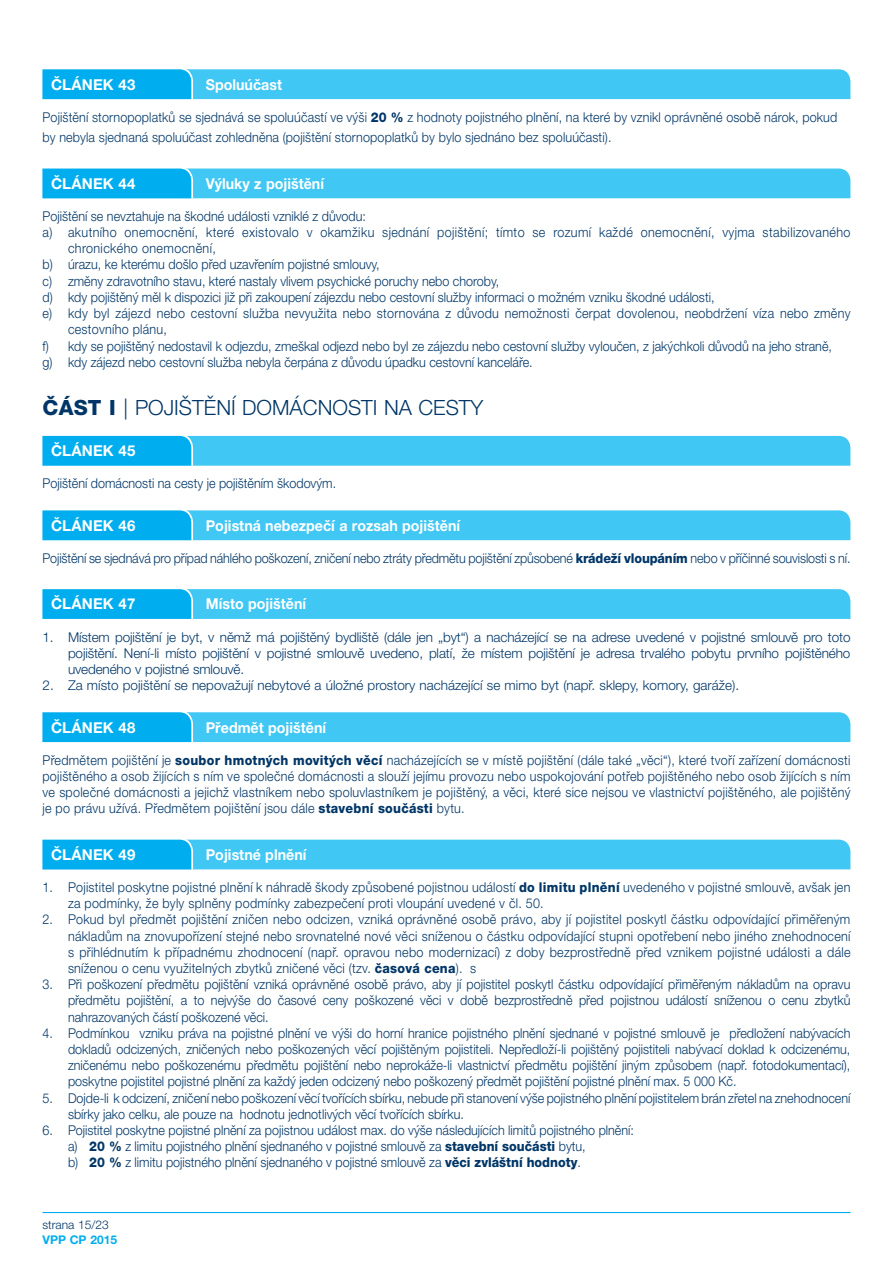
<style>
.page{position:relative;width:893px;height:1263px;background:#fff}
.page>*{position:absolute;margin:0;border:0;box-sizing:border-box;transform-origin:0 0}
.t1{font:300 21px "Helvetica Neue LT Pro";color:#003667}
.t2{font:700 15px "Helvetica Neue LT Pro";color:#fff;scale:.95 1}
.t3{font:700 15px "Helvetica Neue LT Pro";color:#fff}
.t4{font:300 13.5px/16.2px "Helvetica Neue LT Pro";color:#003667;text-align:justify;scale:.93 1}
.t5{font:300 13.5px/16.2px "Helvetica Neue LT Pro";color:#003667;text-align:justify}
.t6{font:300 13.5px/16.2px "Helvetica Neue LT Pro";letter-spacing:.02em;color:#003667;scale:.93 1}
.t7{font:300 13.5px "Helvetica Neue LT Pro";letter-spacing:.03em;color:#003667;scale:.93 1}
.t8{font:300 12px "Helvetica Neue LT Pro";color:#003667}
.t9{font:700 12px "Helvetica Neue LT Pro";color:#00aeef}
.s1{font-weight:800}
</style>
<div class="page">
<hr style="left:43px;top:1212px;width:807px;height:1px;background:#00aeef">
<svg style="left:43px;top:69px;width:807px;height:30px;background:#36c3f3"></svg>
<svg style="left:43px;top:168px;width:807px;height:30px;background:#38c3f3"></svg>
<svg style="left:43px;top:435px;width:807px;height:31px;background:#3cc4f3"></svg>
<svg style="left:43px;top:510px;width:807px;height:30px;background:#37c3f3"></svg>
<svg style="left:43px;top:589px;width:807px;height:30px;background:#35c2f3"></svg>
<svg style="left:43px;top:712px;width:807px;height:30px;background:#36c3f3"></svg>
<svg style="left:43px;top:839px;width:807px;height:30px;background:#38c3f3"></svg>
<p class="t3" style="left:51px;top:75px;width:86px">ČLÁNEK 43</p>
<p class="t2" style="left:206px;top:75px;width:82px">Spoluúčast</p>
<p class="t4" style="left:43px;top:106px;width:856px;line-height:20.4px">Pojištění stornopoplatků se sjednává se spoluúčastí ve výši <span class="s1">20 %</span> z hodnoty pojistného plnění, na které by vznikl oprávněné osobě nárok, pokud by nebyla sjednaná spoluúčast zohledněna (pojištění stornopoplatků by bylo sjednáno bez spoluúčasti).</p>
<p class="t3" style="left:51px;top:174px;width:86px">ČLÁNEK 44</p>
<p class="t2" style="left:206px;top:174px;width:126px">Výluky z pojištění</p>
<p class="t4" style="left:43px;top:208px;width:349px">Pojištění se nevztahuje na škodné události vzniklé z důvodu:</p>
<p class="t7" style="left:43px;top:224px;width:870px">a) akutního onemocnění, které existovalo v okamžiku sjednání pojištění; tímto se rozumí každé onemocnění, vyjma stabilizovaného</p>
<p class="t7" style="left:68px;top:240px;width:160px">chronického onemocnění,</p>
<p class="t4" style="left:43px;top:256px;width:364px">b) úrazu, ke kterému došlo před uzavřením pojistné smlouvy,</p>
<p class="t4" style="left:43px;top:272px;width:493px">c) změny zdravotního stavu, které nastaly vlivem psychické poruchy nebo choroby,</p>
<p class="t4" style="left:43px;top:289px;width:724px">d) kdy pojištěný měl k dispozici již při zakoupení zájezdu nebo cestovní služby informaci o možném vzniku škodné události,</p>
<p class="t6" style="left:43px;top:305px;width:870px">e) kdy byl zájezd nebo cestovní služba nevyužita nebo stornována z důvodu nemožnosti čerpat dovolenou, neobdržení víza nebo změny</p>
<p class="t6" style="left:68px;top:321px;width:108px">cestovního plánu,</p>
<p class="t4" style="left:43px;top:337px;width:850px">f) kdy se pojištěný nedostavil k odjezdu, zmeškal odjezd nebo byl ze zájezdu nebo cestovní služby vyloučen, z jakýchkoli důvodů na jeho straně,</p>
<p class="t4" style="left:43px;top:353px;width:529px">g) kdy zájezd nebo cestovní služba nebyla čerpána z důvodu úpadku cestovní kanceláře.</p>
<h1 class="t1" style="left:43px;top:395px;width:442px"><span class="s1">ČÁST I</span> | POJIŠTĚNÍ DOMÁCNOSTI NA CESTY</h1>
<p class="t3" style="left:51px;top:441px;width:86px">ČLÁNEK 45</p>
<p class="t4" style="left:43px;top:475px;width:317px">Pojištění domácnosti na cesty je pojištěním škodovým.</p>
<p class="t3" style="left:51px;top:516px;width:86px">ČLÁNEK 46</p>
<p class="t2" style="left:206px;top:516px;width:269px">Pojistná nebezpečí a rozsah pojištění</p>
<p class="t4" style="left:43px;top:550px;width:870px">Pojištění se sjednává pro případ náhlého poškození, zničení nebo ztráty předmětu pojištění způsobené <span class="s1">krádeží vloupáním</span> nebo v příčinné souvislosti s ní.</p>
<p class="t3" style="left:51px;top:595px;width:86px">ČLÁNEK 47</p>
<p class="t2" style="left:206px;top:595px;width:107px">Místo pojištění</p>
<p class="t5" style="left:68px;top:628px;width:784px;text-indent:-26px">1. Místem pojištění je byt, v němž má pojištěný bydliště (dále jen „byt“) a nacházející se na adrese uvedené v pojistné smlouvě pro toto pojištění. Není-li místo pojištění v pojistné smlouvě uvedeno, platí, že místem pojištění je adresa trvalého pobytu prvního pojištěného uvedeného v pojistné smlouvě.</p>
<p class="t5" style="left:43px;top:677px;width:698px">2. Za místo pojištění se nepovažují nebytové a úložné prostory nacházející se mimo byt (např. sklepy, komory, garáže).</p>
<p class="t3" style="left:51px;top:718px;width:86px">ČLÁNEK 48</p>
<p class="t2" style="left:206px;top:718px;width:128px">Předmět pojištění</p>
<p class="t4" style="left:43px;top:751px;width:870px">Předmětem pojištění je <span class="s1">soubor hmotných movitých věcí</span> nacházejících se v místě pojištění (dále také „věci“), které tvoří zařízení domácnosti pojištěného a osob žijících s ním ve společné domácnosti a slouží jejímu provozu nebo uspokojování potřeb pojištěného nebo osob žijících s ním ve společné domácnosti a jejichž vlastníkem nebo spoluvlastníkem je pojištěný, a věci, které sice nejsou ve vlastnictví pojištěného, ale pojištěný je po právu užívá. Předmětem pojištění jsou dále <span class="s1">stavební součásti</span> bytu.</p>
<p class="t3" style="left:51px;top:845px;width:86px">ČLÁNEK 49</p>
<p class="t2" style="left:206px;top:845px;width:107px">Pojistné plnění</p>
<p class="t6" style="left:68px;top:879px;width:843px;text-indent:-26px">1. Pojistitel poskytne pojistné plnění k náhradě škody způsobené pojistnou událostí <span class="s1">do limitu plnění</span> uvedeného v pojistné smlouvě, avšak jen za podmínky, že byly splněny podmínky zabezpečení proti vloupání uvedené v čl. 50.</p>
<p class="t4" style="left:68px;top:911px;width:843px;text-indent:-26px">2. Pokud byl předmět pojištění zničen nebo odcizen, vzniká oprávněné osobě právo, aby jí pojistitel poskytl částku odpovídající přiměřeným nákladům na znovupořízení stejné nebo srovnatelné nové věci sníženou o částku odpovídající stupni opotřebení nebo jiného znehodnocení s přihlédnutím k případnému zhodnocení (např. opravou nebo modernizací) z doby bezprostředně před vznikem pojistné události a dále sníženou o cenu využitelných zbytků zničené věci (tzv. <span class="s1">časová cena</span>). s</p>
<p class="t4" style="left:68px;top:976px;width:843px;text-indent:-26px">3. Při poškození předmětu pojištění vzniká oprávněné osobě právo, aby jí pojistitel poskytl částku odpovídající přiměřeným nákladům na opravu předmětu pojištění, a to nejvýše do časové ceny poškozené věci v době bezprostředně před pojistnou událostí sníženou o cenu zbytků nahrazovaných částí poškozené věci.</p>
<p class="t4" style="left:68px;top:1024px;width:843px;text-indent:-26px">4. Podmínkou vzniku práva na pojistné plnění ve výši do horní hranice pojistného plnění sjednané v pojistné smlouvě je předložení nabývacích dokladů odcizených, zničených nebo poškozených věcí pojištěným pojistiteli. Nepředloží-li pojištěný pojistiteli nabývací doklad k odcizenému, zničenému nebo poškozenému předmětu pojištění nebo neprokáže-li vlastnictví předmětu pojištění jiným způsobem (např. fotodokumentací), poskytne pojistitel pojistné plnění za každý jeden odcizený nebo poškozený předmět pojištění pojistné plnění max. 5 000 Kč.</p>
<p class="t4" style="left:68px;top:1089px;width:843px;text-indent:-26px">5. Dojde-li k odcizení, zničení nebo poškození věcí tvořících sbírku, nebude při stanovení výše pojistného plnění pojistitelem brán zřetel na znehodnocení sbírky jako celku, ale pouze na hodnotu jednotlivých věcí tvořících sbírku.</p>
<p class="t4" style="left:68px;top:1122px;width:610px;text-align:left;text-indent:-26px">6. Pojistitel poskytne pojistné plnění za pojistnou událost max. do výše následujících limitů pojistného plnění: a) <span class="s1">20 %</span> z limitu pojistného plnění sjednaného v pojistné smlouvě za <span class="s1">stavební součásti</span> bytu,<br>b) <span class="s1">20 %</span> z limitu pojistného plnění sjednaného v pojistné smlouvě za <span class="s1">věci zvláštní hodnoty</span>.</p>
<p class="t8" style="left:43px;top:1218px;width:68px">strana 15/23</p>
<p class="t9" style="left:43px;top:1232px;width:76px">VPP CP 2015</p>
</div>
